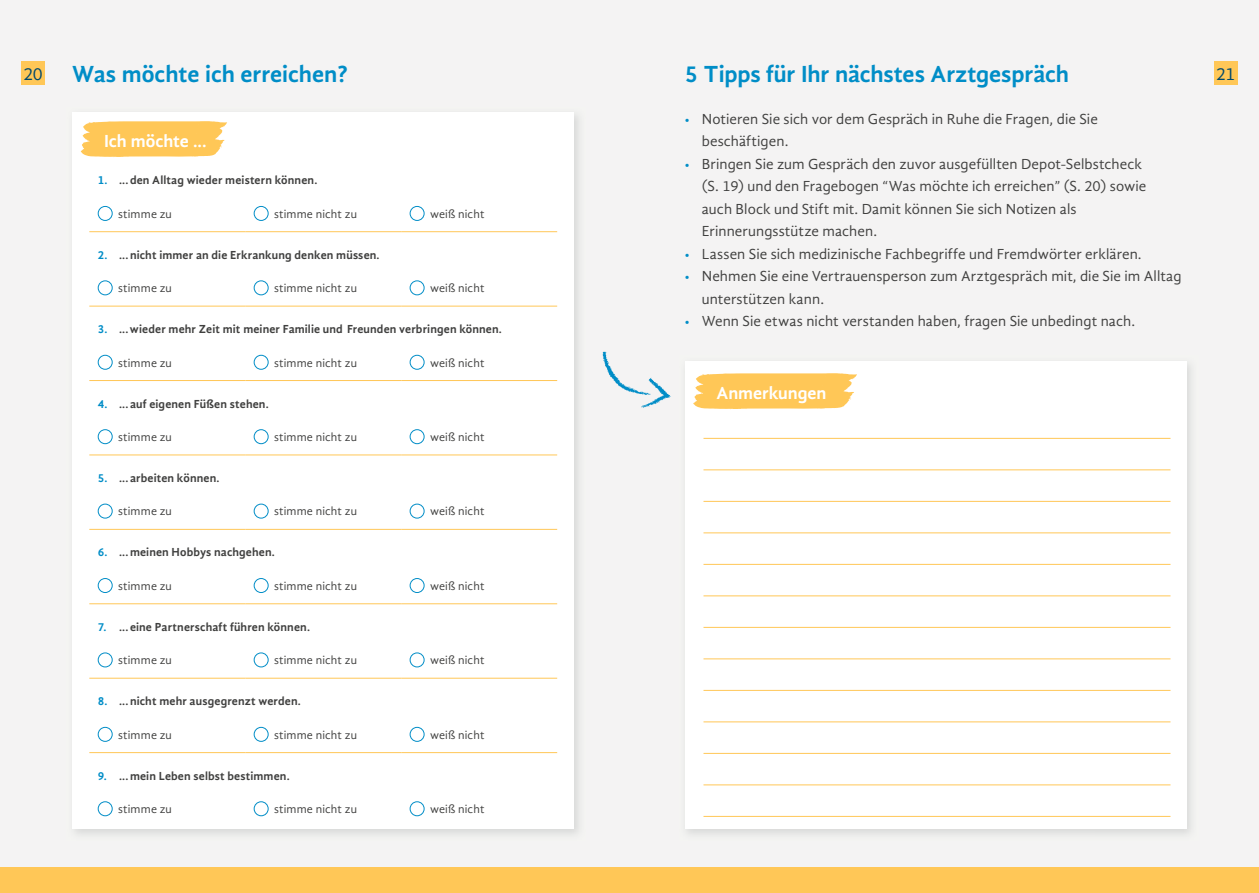
<style>
.page{position:relative;width:1259px;height:893px;background:#f4f3f3}
.page>*{position:absolute;margin:0;border:0;box-sizing:border-box;transform-origin:0 0}
.t1{font:700 24px "Gandhi Sans";letter-spacing:-.005em;color:#008dc7}
.t2{font:700 18px "Gandhi Sans";letter-spacing:-.005em;color:#fff}
.t3{font:18px "Gandhi Sans";color:#00486c}
.t4{font:15px/22.5px "Gandhi Sans";letter-spacing:.005em;color:#40403f}
.t5{font:700 12px "Gandhi Sans";letter-spacing:.01em;color:#40403f}
.t6{font:12px "Gandhi Sans";letter-spacing:.01em;color:#40403f}
.s1{font-size:12px;color:#008dc7}
.s2{color:#008dc7}
</style>
<div class="page">
<div style="left:1214px;top:61px;width:23px;height:24px;background:#ffc757"></div>
<div style="left:21px;top:61px;width:24px;height:24px;background:#ffc757"></div>
<div style="left:0;top:867px;width:1259px;height:26px;background:#ffc757"></div>
<div style="left:72px;top:113px;width:502px;height:716px;background:#fff"></div>
<hr style="left:89px;top:231px;width:156px;height:1px;background:#ffc757">
<hr style="left:245px;top:231px;width:156px;height:1px;background:#ffc757">
<hr style="left:401px;top:231px;width:156px;height:1px;background:#ffc757">
<hr style="left:89px;top:306px;width:156px;height:1px;background:#ffc757">
<hr style="left:245px;top:306px;width:156px;height:1px;background:#ffc757">
<hr style="left:401px;top:306px;width:156px;height:1px;background:#ffc757">
<hr style="left:89px;top:380px;width:156px;height:1px;background:#ffc757">
<hr style="left:245px;top:380px;width:156px;height:1px;background:#ffc757">
<hr style="left:401px;top:380px;width:156px;height:1px;background:#ffc757">
<hr style="left:89px;top:455px;width:156px;height:1px;background:#ffc757">
<hr style="left:245px;top:455px;width:156px;height:1px;background:#ffc757">
<hr style="left:401px;top:455px;width:156px;height:1px;background:#ffc757">
<hr style="left:89px;top:529px;width:156px;height:1px;background:#ffc757">
<hr style="left:245px;top:529px;width:156px;height:1px;background:#ffc757">
<hr style="left:401px;top:529px;width:156px;height:1px;background:#ffc757">
<hr style="left:89px;top:603px;width:156px;height:1px;background:#ffc757">
<hr style="left:245px;top:603px;width:156px;height:1px;background:#ffc757">
<hr style="left:401px;top:603px;width:156px;height:1px;background:#ffc757">
<hr style="left:89px;top:678px;width:156px;height:1px;background:#ffc757">
<hr style="left:245px;top:678px;width:156px;height:1px;background:#ffc757">
<hr style="left:401px;top:678px;width:156px;height:1px;background:#ffc757">
<hr style="left:89px;top:752px;width:156px;height:1px;background:#ffc757">
<hr style="left:245px;top:752px;width:156px;height:1px;background:#ffc757">
<hr style="left:401px;top:752px;width:156px;height:1px;background:#ffc757">
<div style="left:98px;top:206px;width:15px;height:15px;border:1px solid #008dc7;border-radius:50%"></div>
<div style="left:254px;top:206px;width:14px;height:15px;border:1px solid #008dc7;border-radius:50%"></div>
<div style="left:410px;top:206px;width:14px;height:15px;border:1px solid #008dc7;border-radius:50%"></div>
<div style="left:98px;top:280px;width:15px;height:15px;border:1px solid #008dc7;border-radius:50%"></div>
<div style="left:254px;top:280px;width:14px;height:15px;border:1px solid #008dc7;border-radius:50%"></div>
<div style="left:410px;top:280px;width:14px;height:15px;border:1px solid #008dc7;border-radius:50%"></div>
<div style="left:98px;top:355px;width:15px;height:15px;border:1px solid #008dc7;border-radius:50%"></div>
<div style="left:254px;top:355px;width:14px;height:15px;border:1px solid #008dc7;border-radius:50%"></div>
<div style="left:410px;top:355px;width:14px;height:15px;border:1px solid #008dc7;border-radius:50%"></div>
<div style="left:98px;top:429px;width:15px;height:15px;border:1px solid #008dc7;border-radius:50%"></div>
<div style="left:254px;top:429px;width:14px;height:15px;border:1px solid #008dc7;border-radius:50%"></div>
<div style="left:410px;top:429px;width:14px;height:15px;border:1px solid #008dc7;border-radius:50%"></div>
<div style="left:98px;top:504px;width:15px;height:14px;border:1px solid #008dc7;border-radius:50%"></div>
<div style="left:254px;top:504px;width:14px;height:14px;border:1px solid #008dc7;border-radius:50%"></div>
<div style="left:410px;top:504px;width:14px;height:14px;border:1px solid #008dc7;border-radius:50%"></div>
<div style="left:98px;top:578px;width:15px;height:15px;border:1px solid #008dc7;border-radius:50%"></div>
<div style="left:254px;top:578px;width:14px;height:15px;border:1px solid #008dc7;border-radius:50%"></div>
<div style="left:410px;top:578px;width:14px;height:15px;border:1px solid #008dc7;border-radius:50%"></div>
<div style="left:98px;top:653px;width:15px;height:14px;border:1px solid #008dc7;border-radius:50%"></div>
<div style="left:254px;top:653px;width:14px;height:14px;border:1px solid #008dc7;border-radius:50%"></div>
<div style="left:410px;top:653px;width:14px;height:14px;border:1px solid #008dc7;border-radius:50%"></div>
<div style="left:98px;top:727px;width:15px;height:15px;border:1px solid #008dc7;border-radius:50%"></div>
<div style="left:254px;top:727px;width:14px;height:15px;border:1px solid #008dc7;border-radius:50%"></div>
<div style="left:410px;top:727px;width:14px;height:15px;border:1px solid #008dc7;border-radius:50%"></div>
<div style="left:98px;top:801px;width:15px;height:15px;border:1px solid #008dc7;border-radius:50%"></div>
<div style="left:254px;top:801px;width:14px;height:15px;border:1px solid #008dc7;border-radius:50%"></div>
<div style="left:410px;top:801px;width:14px;height:15px;border:1px solid #008dc7;border-radius:50%"></div>
<svg style="left:81px;top:121px;width:146px;height:36px"></svg>
<img style="left:686px;top:361px;width:505px;height:474px">
<div style="left:685px;top:361px;width:501px;height:468px;background:#fff"></div>
<svg style="left:693px;top:373px;width:164px;height:37px"></svg>
<svg style="left:602px;top:352px;width:69px;height:56px"></svg>
<hr style="left:703px;top:438px;width:467px;height:1px;background:#ffc757">
<hr style="left:703px;top:469px;width:467px;height:1px;background:#ffc757">
<hr style="left:703px;top:501px;width:467px;height:1px;background:#ffc757">
<hr style="left:703px;top:532px;width:467px;height:1px;background:#ffc757">
<hr style="left:703px;top:564px;width:467px;height:1px;background:#ffc757">
<hr style="left:703px;top:595px;width:467px;height:1px;background:#ffc757">
<hr style="left:703px;top:627px;width:467px;height:1px;background:#ffc757">
<hr style="left:703px;top:658px;width:467px;height:1px;background:#ffc757">
<hr style="left:703px;top:690px;width:467px;height:1px;background:#ffc757">
<hr style="left:703px;top:721px;width:467px;height:1px;background:#ffc757">
<hr style="left:703px;top:753px;width:467px;height:1px;background:#ffc757">
<hr style="left:703px;top:784px;width:467px;height:1px;background:#ffc757">
<hr style="left:703px;top:816px;width:467px;height:1px;background:#ffc757">
<p class="t3" style="left:23px;top:64px;width:21px">20</p>
<h1 class="t1" style="left:685px;top:60px;width:386px">5 Tipps für Ihr nächstes Arztgespräch</h1>
<p class="t3" style="left:1216px;top:64px;width:21px">21</p>
<p class="t4" style="left:702px;top:108px;width:397px;text-indent:-17px"><span class="s1">•</span> Notieren Sie sich vor dem Gespräch in Ruhe die Fragen, die Sie beschäftigen.</p>
<p class="t4" style="left:702px;top:153px;width:446px;text-indent:-17px"><span class="s1">•</span> Bringen Sie zum Gespräch den zuvor ausgefüllten Depot-Selbstcheck (S. 19) und den Fragebogen “Was möchte ich erreichen” (S. 20) sowie auch Block und Stift mit. Damit können Sie sich Notizen als Erinnerungsstütze machen.</p>
<p class="t4" style="left:685px;top:243px;width:458px"><span class="s1">•</span> Lassen Sie sich medizinische Fachbegriffe und Fremdwörter erklären.</p>
<p class="t4" style="left:702px;top:265px;width:481px;text-indent:-17px"><span class="s1">•</span> Nehmen Sie eine Vertrauensperson zum Arztgespräch mit, die Sie im Alltag unterstützen kann.</p>
<p class="t4" style="left:685px;top:310px;width:452px"><span class="s1">•</span> Wenn Sie etwas nicht verstanden haben, fragen Sie unbedingt nach.</p>
<h1 class="t1" style="left:72px;top:60px;width:277px">Was möchte ich erreichen?</h1>
<p class="t2" style="left:104px;top:130px;width:104px">Ich möchte ...</p>
<p class="t5" style="left:98px;top:173px;width:221px"><span class="s2">1.</span> ... den Alltag wieder meistern können.</p>
<p class="t6" style="left:118px;top:207px;width:55px">stimme zu</p>
<p class="t6" style="left:274px;top:207px;width:85px">stimme nicht zu</p>
<p class="t6" style="left:430px;top:207px;width:56px">weiß nicht</p>
<p class="t5" style="left:98px;top:248px;width:283px"><span class="s2">2.</span> ... nicht immer an die Erkrankung denken müssen.</p>
<p class="t6" style="left:118px;top:281px;width:55px">stimme zu</p>
<p class="t6" style="left:274px;top:281px;width:85px">stimme nicht zu</p>
<p class="t6" style="left:430px;top:281px;width:56px">weiß nicht</p>
<p class="t5" style="left:98px;top:322px;width:405px"><span class="s2">3.</span> ... wieder mehr Zeit mit meiner Familie und Freunden verbringen können.</p>
<p class="t6" style="left:118px;top:356px;width:55px">stimme zu</p>
<p class="t6" style="left:274px;top:356px;width:85px">stimme nicht zu</p>
<p class="t6" style="left:430px;top:356px;width:56px">weiß nicht</p>
<p class="t5" style="left:98px;top:397px;width:172px"><span class="s2">4.</span> ... auf eigenen Füßen stehen.</p>
<p class="t6" style="left:118px;top:430px;width:55px">stimme zu</p>
<p class="t6" style="left:274px;top:430px;width:85px">stimme nicht zu</p>
<p class="t6" style="left:430px;top:430px;width:56px">weiß nicht</p>
<p class="t5" style="left:98px;top:471px;width:123px"><span class="s2">5.</span> ... arbeiten können.</p>
<p class="t6" style="left:118px;top:505px;width:55px">stimme zu</p>
<p class="t6" style="left:274px;top:505px;width:85px">stimme nicht zu</p>
<p class="t6" style="left:430px;top:505px;width:56px">weiß nicht</p>
<p class="t5" style="left:98px;top:545px;width:179px"><span class="s2">6.</span> ... meinen Hobbys nachgehen.</p>
<p class="t6" style="left:118px;top:579px;width:55px">stimme zu</p>
<p class="t6" style="left:274px;top:579px;width:85px">stimme nicht zu</p>
<p class="t6" style="left:430px;top:579px;width:56px">weiß nicht</p>
<p class="t5" style="left:98px;top:620px;width:214px"><span class="s2">7.</span> ... eine Partnerschaft führen können.</p>
<p class="t6" style="left:118px;top:653px;width:55px">stimme zu</p>
<p class="t6" style="left:274px;top:653px;width:85px">stimme nicht zu</p>
<p class="t6" style="left:430px;top:653px;width:56px">weiß nicht</p>
<p class="t5" style="left:98px;top:694px;width:204px"><span class="s2">8.</span> ... nicht mehr ausgegrenzt werden.</p>
<p class="t6" style="left:118px;top:728px;width:55px">stimme zu</p>
<p class="t6" style="left:274px;top:728px;width:85px">stimme nicht zu</p>
<p class="t6" style="left:430px;top:728px;width:56px">weiß nicht</p>
<p class="t5" style="left:98px;top:769px;width:193px"><span class="s2">9.</span> ... mein Leben selbst bestimmen.</p>
<p class="t6" style="left:118px;top:802px;width:55px">stimme zu</p>
<p class="t6" style="left:274px;top:802px;width:85px">stimme nicht zu</p>
<p class="t6" style="left:430px;top:802px;width:56px">weiß nicht</p>
<p class="t2" style="left:716px;top:382px;width:111px">Anmerkungen</p>
</div>
